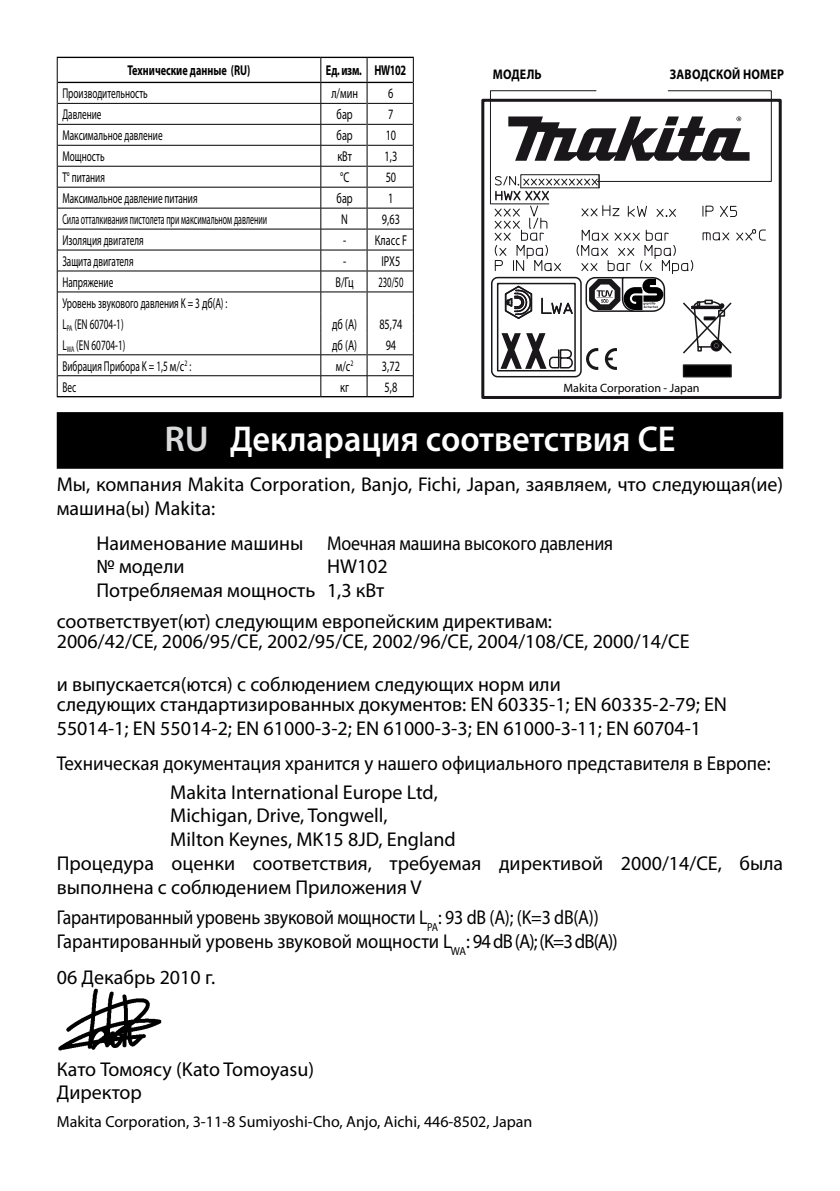
<style>
.page{position:relative;width:840px;height:1191px;background:#fff}
.page>*{position:absolute;margin:0;border:0;box-sizing:border-box;transform-origin:0 0}
.t1{font:600 36px "Myriad Pro";color:#fff;scale:.95 1}
.t2{font:20px/23.6px "Myriad Pro";color:#000}
.t3{font:20px/24px "Myriad Pro";color:#000;scale:.89 1}
.t4{font:16px "Myriad Pro";color:#000}
.t5{font:14.4px "Myriad Pro";color:#000;scale:.72 1}
.t6{font:14.4px "Myriad Pro";color:#000;scale:.6 1}
.t7{font:14.2px/20.8px "Myriad Pro";color:#000;scale:.65 1}
.t8{font:14.2px "Myriad Pro";color:#000;scale:.55 1}
.t9{font:14.2px "Myriad Pro";color:#000;scale:.72 1}
.t10{font:700 14.2px "Myriad Pro";color:#000;scale:.72 1}
.t11{font:700 14px "Myriad Pro";color:#000;scale:.85 1}
.t12{font:12px "Myriad Pro";color:#000}
.s1{font-size:14.4px}
.s2{font-size:14.2px}
.s3{color:#d9dadb}
</style>
<div class="page">
<div style="left:481px;top:99px;width:300px;height:300px;border:3px solid #1a171b"></div>
<svg style="left:489px;top:90px;width:282px;height:288px"></svg>
<div style="left:58px;top:413px;width:723px;height:55px;background:#000"></div>
<div style="left:57px;top:412px;width:725px;height:57px;border:2px solid #000"></div>
<img style="left:58px;top:988px;width:104px;height:63px">
<hr style="left:57px;top:396px;width:263px;height:1px;background:#000">
<hr style="left:320px;top:396px;width:47px;height:1px;background:#000">
<hr style="left:367px;top:396px;width:46px;height:1px;background:#000">
<hr style="left:57px;top:57px;width:263px;height:1px;background:#000">
<hr style="left:320px;top:57px;width:47px;height:1px;background:#000">
<hr style="left:367px;top:57px;width:46px;height:1px;background:#000">
<hr style="left:58px;top:82px;width:262px;height:1px;background:#000">
<hr style="left:320px;top:82px;width:47px;height:1px;background:#000">
<hr style="left:367px;top:82px;width:45px;height:1px;background:#000">
<hr style="left:58px;top:103px;width:262px;height:1px;background:#000">
<hr style="left:320px;top:103px;width:46px;height:1px;background:#000">
<hr style="left:58px;top:124px;width:262px;height:1px;background:#000">
<hr style="left:320px;top:124px;width:46px;height:1px;background:#000">
<hr style="left:58px;top:145px;width:262px;height:1px;background:#000">
<hr style="left:320px;top:145px;width:46px;height:1px;background:#000">
<hr style="left:58px;top:166px;width:262px;height:1px;background:#000">
<hr style="left:320px;top:166px;width:46px;height:1px;background:#000">
<hr style="left:58px;top:187px;width:262px;height:1px;background:#000">
<hr style="left:320px;top:187px;width:46px;height:1px;background:#000">
<hr style="left:58px;top:208px;width:262px;height:1px;background:#000">
<hr style="left:320px;top:208px;width:46px;height:1px;background:#000">
<hr style="left:58px;top:229px;width:262px;height:1px;background:#000">
<hr style="left:320px;top:229px;width:46px;height:1px;background:#000">
<hr style="left:58px;top:250px;width:262px;height:1px;background:#000">
<hr style="left:320px;top:250px;width:46px;height:1px;background:#000">
<hr style="left:58px;top:271px;width:262px;height:1px;background:#000">
<hr style="left:320px;top:271px;width:46px;height:1px;background:#000">
<hr style="left:58px;top:291px;width:262px;height:1px;background:#000">
<hr style="left:320px;top:291px;width:46px;height:1px;background:#000">
<hr style="left:58px;top:354px;width:262px;height:1px;background:#000">
<hr style="left:320px;top:354px;width:46px;height:1px;background:#000">
<hr style="left:58px;top:375px;width:262px;height:1px;background:#000">
<hr style="left:320px;top:375px;width:47px;height:1px;background:#000">
<svg style="left:57px;top:58px;width:1px;height:338px"></svg>
<svg style="left:320px;top:58px;width:1px;height:338px"></svg>
<hr style="left:367px;top:103px;width:45px;height:1px;background:#000">
<hr style="left:367px;top:124px;width:45px;height:1px;background:#000">
<hr style="left:367px;top:145px;width:45px;height:1px;background:#000">
<hr style="left:367px;top:166px;width:45px;height:1px;background:#000">
<hr style="left:367px;top:187px;width:45px;height:1px;background:#000">
<hr style="left:367px;top:208px;width:45px;height:1px;background:#000">
<hr style="left:367px;top:229px;width:45px;height:1px;background:#000">
<hr style="left:367px;top:250px;width:45px;height:1px;background:#000">
<hr style="left:367px;top:271px;width:45px;height:1px;background:#000">
<hr style="left:367px;top:291px;width:45px;height:1px;background:#000">
<hr style="left:367px;top:354px;width:45px;height:1px;background:#000">
<hr style="left:367px;top:375px;width:46px;height:1px;background:#000">
<svg style="left:366px;top:58px;width:1px;height:338px"></svg>
<svg style="left:412px;top:58px;width:1px;height:338px"></svg>
<p class="t10" style="left:127px;top:62px;width:172px">Технические данные (RU)</p>
<p class="t10" style="left:326px;top:62px;width:113px">Ед. изм. <span class="s1">HW102</span></p>
<p class="t7" style="left:62px;top:83px;width:133px">Производительность</p>
<p class="t9" style="left:331px;top:85px;width:38px">л/мин</p>
<p class="t5" style="left:388px;top:85px;width:9px">6</p>
<p class="t7" style="left:62px;top:104px;width:62px">Давление</p>
<p class="t9" style="left:336px;top:106px;width:24px">бар</p>
<p class="t5" style="left:388px;top:105px;width:9px">7</p>
<p class="t7" style="left:62px;top:125px;width:156px">Максимальное давление</p>
<p class="t9" style="left:336px;top:127px;width:24px">бар</p>
<p class="t5" style="left:385px;top:126px;width:16px">10</p>
<p class="t7" style="left:62px;top:146px;width:66px">Мощность</p>
<p class="t9" style="left:337px;top:147px;width:22px">кВт</p>
<p class="t5" style="left:384px;top:147px;width:19px">1,3</p>
<p class="t7" style="left:62px;top:167px;width:67px">Т° питания</p>
<p class="t9" style="left:340px;top:168px;width:13px">°C</p>
<p class="t5" style="left:385px;top:168px;width:16px">50</p>
<p class="t7" style="left:62px;top:187px;width:209px">Максимальное давление питания</p>
<p class="t9" style="left:336px;top:189px;width:24px">бар</p>
<p class="t5" style="left:388px;top:189px;width:9px">1</p>
<p class="t8" style="left:62px;top:210px;width:373px">Сила отталкивания пистолета при максимальном давлении</p>
<p class="t9" style="left:341px;top:210px;width:11px">N</p>
<p class="t5" style="left:382px;top:210px;width:26px">9,63</p>
<p class="t7" style="left:62px;top:229px;width:127px">Изоляция двигателя</p>
<p class="t5" style="left:343px;top:231px;width:90px"><span class="s2">-</span> Класс F</p>
<p class="t7" style="left:62px;top:250px;width:111px">Защита двигателя</p>
<p class="t9" style="left:343px;top:252px;width:6px">-</p>
<p class="t5" style="left:381px;top:252px;width:28px">IPX5</p>
<p class="t7" style="left:62px;top:271px;width:80px">Напряжение</p>
<p class="t9" style="left:335px;top:273px;width:27px">В/Гц</p>
<p class="t6" style="left:378px;top:273px;width:43px">230/50</p>
<p class="t7" style="left:62px;top:292px;width:255px">Уровень звукового давления <span class="s1">K = 3</span> дб<span class="s1">(A) :<br></span>L<sub>PA</sub> (EN 60704-1)</p>
<p class="t9" style="left:332px;top:315px;width:36px">дб (A)</p>
<p class="t5" style="left:379px;top:315px;width:34px">85,74</p>
<p class="t7" style="left:62px;top:334px;width:98px">L<sub>WA</sub> (EN 60704-1)</p>
<p class="t9" style="left:332px;top:336px;width:36px">дб (A)</p>
<p class="t5" style="left:385px;top:336px;width:16px">94</p>
<p class="t7" style="left:62px;top:355px;width:200px">Вибрация Прибора <span class="s1">K = 1,5</span> м/с<sup>2</sup> <span class="s1">:</span></p>
<p class="t9" style="left:335px;top:357px;width:26px">м/с<sup>2</sup></p>
<p class="t5" style="left:382px;top:357px;width:26px">3,72</p>
<p class="t7" style="left:62px;top:376px;width:23px">Вес</p>
<p class="t9" style="left:340px;top:378px;width:14px">кг</p>
<p class="t5" style="left:384px;top:378px;width:19px">5,8</p>
<p class="t11" style="left:492px;top:66px;width:22px">Модел</p>
<p class="t11" style="left:534px;top:66px;width:9px">ь</p>
<p class="t11" style="left:669px;top:66px;width:19px">Заводско</p>
<p class="t11" style="left:731px;top:66px;width:24px">й номер</p>
<p class="t12" style="left:563px;top:380px;width:138px">Makita Corporation - Japan</p>
<h1 class="t1" style="left:164px;top:419px;width:539px"><span class="s3">RU</span> Декларация соответствия СЕ</h1>
<p class="t2" style="left:57px;top:472px;width:727px">Мы, компания Makita Corporation, Banjo, Fichi, Japan, заявляем, что следующая(ие) машина(ы) Makita:</p>
<p class="t2" style="left:96px;top:531px;width:518px">Наименование машины Моечная машина высокого давления № модели</p>
<p class="t2" style="left:96px;top:554px;width:293px;text-align:right">HW102<br>Потребляемая мощность 1,3 кВт</p>
<p class="t2" style="left:57px;top:611px;width:622px;line-height:20px">соответствует(ют) следующим европейским директивам:<br>2006/42/CE, 2006/95/CE, 2002/95/CE, 2002/96/CE, 2004/108/CE, 2000/14/CE</p>
<p class="t2" style="left:57px;top:674px;width:671px;line-height:20px">и выпускается(ются) с соблюдением следующих норм или<br>следующих стандартизированных документов: EN 60335-1; EN 60335-2-79; EN</p>
<p class="t2" style="left:57px;top:710px;width:715px;line-height:35px">55014-1; EN 55014-2; EN 61000-3-2; EN 61000-3-3; EN 61000-3-11; EN 60704-1<br>Техническая документация хранится у нашего официального представителя в Европе:</p>
<p class="t2" style="left:170px;top:780px;width:269px">Makita I nternational Europe Ltd,</p>
<p class="t2" style="left:170px;top:803px;width:219px">Michigan, Drive, Tongwell,</p>
<p class="t2" style="left:170px;top:827px;width:287px">Milton Keynes, MK15 8JD, England</p>
<p class="t2" style="left:57px;top:851px;width:727px">Процедура оценки соответствия, требуемая директивой 2000/14/CE, была</p>
<p class="t2" style="left:57px;top:875px;width:366px">выполнена с соблюдением Приложения V</p>
<p class="t3" style="left:57px;top:905px;width:631px">Гарантированный уровень звуковой мощности L<sub>PA</sub>: 93 dB (A); (K=3 dB(A))<br>Гарантированный уровень звуковой мощности L<sub>WA</sub>: 94 dB (A); (K=3 dB(A))</p>
<p class="t2" style="left:57px;top:965px;width:160px">06 Декабрь 2010 г.</p>
<p class="t2" style="left:57px;top:1058px;width:259px;line-height:22.4px">Като Томоясу (Kato Tomoyasu)<br>Директор</p>
<p class="t4" style="left:57px;top:1111px;width:477px">Makita Corporation, 3-11-8 Sumiyoshi-Cho, Anjo, Aichi, 446-8502, Japan</p>
</div>
